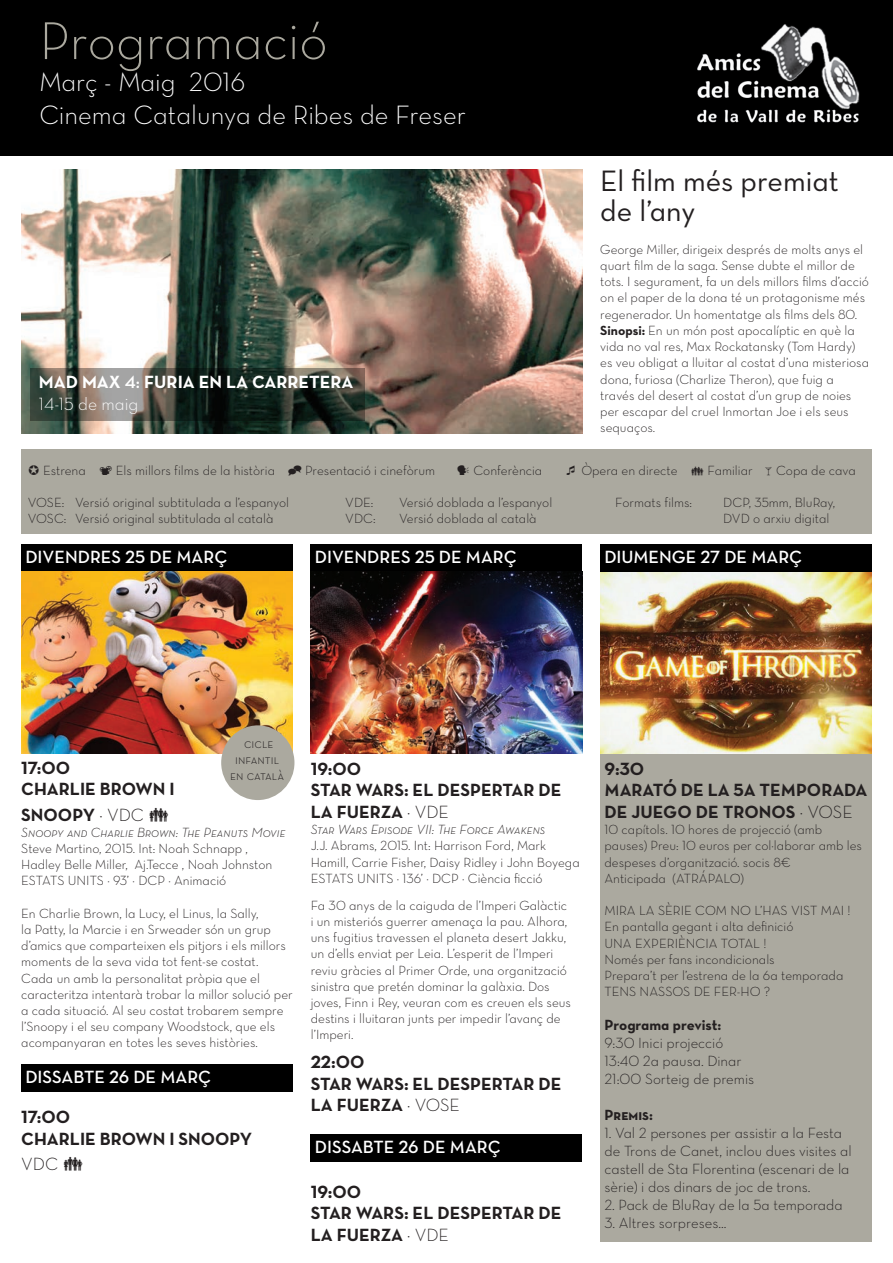
<style>
.page{position:relative;width:893px;height:1263px;background:#fff}
.page>*{position:absolute;margin:0;border:0;box-sizing:border-box;transform-origin:0 0}
.t1{font:54px "Neutra Text Light Alt";color:#aba99f}
.t2{font:30px/30px "Neutra Text Book Alt";color:#231f20}
.t3{font:27px/32.4px "Neutra Text Light Alt";color:#fff}
.t4{font:18px/21.6px "Neutra Text Bold Alt";color:#231f20}
.t5{font:18px "Neutra Text Demi Alt";color:#fff}
.t6{font:18px "Neutra Text Bold SC";color:#fff}
.t7{font:18px "Neutra Text Light Alt";color:#fff}
.t8{font:18px "Neutra Text Light Alt";color:#231f20}
.t9{font:15px/18px "Neutra Text Light Alt";color:#231f20}
.t10{font:15px "Neutra Text Bold Alt";color:#231f20}
.t11{font:15px "Neutra Text Bold SC";color:#231f20}
.t12{font:13.5px/16.2px "Neutra Text Light Alt";color:#231f20}
.t13{font:13.5px "Neutra Text Light SC Italic";color:#231f20}
.t14{font:13.5px/16.2px "Neutra Text Light SC";color:#231f20;text-align:center}
.s1{font-family:"Neutra Text Demi Alt"}
.s2{font-family:"Neutra Text Bold Alt"}
.s3{font-family:"Neutra Text Light Alt"}
</style>
<div class="page">
<div style="left:0;top:0;width:893px;height:155px;background:#000"></div>
<img style="left:697px;top:24px;width:163px;height:99px">
<img style="left:21px;top:170px;width:561px;height:264px">
<div style="left:21px;top:544px;width:272px;height:28px;background:#000"></div>
<div style="left:21px;top:449px;width:851px;height:85px;background:#aba99f"></div>
<img style="left:21px;top:572px;width:272px;height:182px">
<div style="left:311px;top:544px;width:271px;height:28px;background:#000"></div>
<div style="left:21px;top:1064px;width:272px;height:28px;background:#000"></div>
<div style="left:311px;top:1134px;width:271px;height:28px;background:#000"></div>
<div style="left:600px;top:544px;width:272px;height:698px;background:#aba99f"></div>
<div style="left:600px;top:544px;width:272px;height:28px;background:#000"></div>
<img style="left:600px;top:572px;width:272px;height:182px">
<img style="left:311px;top:572px;width:271px;height:182px">
<svg style="left:31px;top:369px;width:334px;height:52px;background:#3f453d"></svg>
<div style="left:221px;top:725px;width:73px;height:75px;background:#aba99f;border-radius:50%"></div>
<h1 class="t1" style="left:39px;top:8px;width:290px">Programació</h1>
<h3 class="t3" style="left:39px;top:66px;width:428px">Març - Maig 2016<br>Cinema Catalunya de Ribes de Freser</h3>
<h3 class="t6" style="left:39px;top:371px;width:316px">MAD MAX <span class="s1">4:</span> FURIA EN LA CARRETERA</h3>
<h3 class="t7" style="left:39px;top:393px;width:101px">14-15 de maig</h3>
<h2 class="t2" style="left:600px;top:166px;width:240px">El film més premiat de l’any</h2>
<p class="t12" style="left:600px;top:241px;width:270px">George Miller, dirigeix després de molts anys el quart film de la saga. Sense dubte el millor de tots. I segurament, fa un dels millors films d’acció on el paper de la dona té un protagonisme més regenerador. Un homentatge als films dels 80.<br><span class="s2">Sinopsi:</span> En un món post apocalíptic en què la vida no val res, Max Rockatansky (Tom Hardy) es veu obligat a lluitar al costat d’una misteriosa dona, furiosa (Charlize Theron), que fuig a través del desert al costat d’un grup de noies per escapar del cruel Inmortan Joe i els seus sequaços.</p>
<p class="t12" style="left:43px;top:462px;width:44px">Estrena</p>
<p class="t12" style="left:116px;top:462px;width:161px">Els millors films de la història</p>
<p class="t12" style="left:305px;top:462px;width:132px">Presentació i cinefòrum</p>
<p class="t12" style="left:473px;top:462px;width:70px">Conferència</p>
<p class="t12" style="left:581px;top:462px;width:98px">Òpera en directe</p>
<p class="t12" style="left:708px;top:462px;width:47px">Familiar</p>
<p class="t12" style="left:776px;top:462px;width:81px">Copa de cava</p>
<p class="t12" style="left:28px;top:494px;width:263px">VOSE: Versió original subtitulada a l’espanyol</p>
<p class="t12" style="left:345px;top:494px;width:30px">VDE:</p>
<p class="t12" style="left:399px;top:494px;width:155px">Versió doblada a l’espanyol</p>
<p class="t12" style="left:615px;top:494px;width:78px">Formats films:</p>
<p class="t12" style="left:723px;top:494px;width:113px">DCP, 35mm, BluRay,</p>
<p class="t12" style="left:28px;top:510px;width:247px">VOSC: Versió original subtitulada al català</p>
<p class="t12" style="left:345px;top:510px;width:32px">VDC:</p>
<p class="t12" style="left:399px;top:510px;width:139px">Versió doblada al català</p>
<p class="t12" style="left:723px;top:510px;width:108px">DVD o arxiu digital</p>
<h3 class="t5" style="left:315px;top:546px;width:204px">DIVENDRES 25 DE MARÇ</h3>
<h3 class="t5" style="left:25px;top:546px;width:204px">DIVENDRES 25 DE MARÇ</h3>
<h3 class="t5" style="left:604px;top:546px;width:199px">DIUMENGE 27 DE MARÇ</h3>
<p class="t14" style="left:230px;top:735px;width:56px">cicle infantil en català</p>
<h3 class="t4" style="left:21px;top:756px;width:155px">17:OO<br>CHARLIE BROWN I</h3>
<h3 class="t4" style="left:21px;top:803px;width:124px">SNOOPY <span class="s3">· VDC</span></h3>
<p class="t13" style="left:21px;top:824px;width:266px">Snoopy and Charlie Brown: The Peanuts Movie</p>
<p class="t12" style="left:21px;top:840px;width:253px">Steve Martino, 2015. Int: Noah Schnapp ,<br>Hadley Belle Miller, Aj.Tecce , Noah Johnston<br>ESTATS UNITS · 93’ · DCP · Animació</p>
<p class="t12" style="left:21px;top:905px;width:273px">En Charlie Brown, la Lucy, el Linus, la Sally,<br>la Patty, la Marcie i en Srweader són un grup d’amics que comparteixen els pitjors i els millors moments de la seva vida tot fent-se costat.<br>Cada un amb la personalitat pròpia que el caracteritza intentarà trobar la millor solució per a cada situació. Al seu costat trobarem sempre l’Snoopy i el seu company Woodstock, que els acompanyaran en totes les seves històries.</p>
<h3 class="t5" style="left:25px;top:1066px;width:187px">DISSABTE 26 DE MARÇ</h3>
<h3 class="t4" style="left:21px;top:1106px;width:232px">17:OO<br>CHARLIE BROWN I SNOOPY</h3>
<h3 class="t8" style="left:21px;top:1153px;width:39px">VDC</h3>
<h3 class="t4" style="left:311px;top:757px;width:252px">19:OO<br>STAR WARS: EL DESPERTAR DE<br>LA FUERZA <span class="s3">· VDE</span></h3>
<p class="t13" style="left:311px;top:821px;width:236px">Star Wars Episode VII: The Force Awakens</p>
<p class="t12" style="left:311px;top:837px;width:271px">J.J. Abrams, 2015. Int: Harrison Ford, Mark<br>Hamill, Carrie Fisher, Daisy Ridley i John Boyega<br>ESTATS UNITS · 136’ · DCP · Ciència ficció</p>
<p class="t12" style="left:311px;top:897px;width:262px">Fa 30 anys de la caiguda de l’Imperi Galàctic i un misteriós guerrer amenaça la pau. Alhora, uns fugitius travessen el planeta desert Jakku, un d’ells enviat per Leia. L’esperit de l’Imperi reviu gràcies al Primer Orde, una organització sinistra que pretén dominar la galàxia. Dos joves, Finn i Rey, veuran com es creuen els seus destins i lluitaran junts per impedir l’avanç de l’Imperi.</p>
<h3 class="t4" style="left:311px;top:1051px;width:252px">22:OO<br>STAR WARS: EL DESPERTAR DE<br>LA FUERZA <span class="s3">· VOSE</span></h3>
<h3 class="t5" style="left:315px;top:1136px;width:187px">DISSABTE 26 DE MARÇ</h3>
<h3 class="t4" style="left:311px;top:1180px;width:252px">19:OO<br>STAR WARS: EL DESPERTAR DE<br>LA FUERZA <span class="s3">· VDE</span></h3>
<h3 class="t4" style="left:604px;top:757px;width:264px">9:3O<br>MARATÓ DE LA 5A TEMPORADA<br>DE JUEGO DE TRONOS <span class="s3">· VOSE</span></h3>
<p class="t12" style="left:604px;top:821px;width:259px">10 capítols. 10 hores de projecció (amb pauses) Preu: 10 euros per col·laborar amb les despeses d’organització. socis 8€<br>Anticipada (ATRÁPALO)</p>
<p class="t12" style="left:604px;top:902px;width:248px">MIRA LA SÈRIE COM NO L’HAS VIST MAI !<br>En pantalla gegant i alta definició<br>UNA EXPERIÈNCIA TOTAL !<br>Només per fans incondicionals<br>Prepara’t per l’estrena de la 6a temporada<br>TENS NASSOS DE FER-HO ?</p>
<p class="t10" style="left:604px;top:1016px;width:118px">Programa previst:</p>
<p class="t9" style="left:604px;top:1034px;width:151px">9:30 Inici projecció<br>13:40 2a pausa. Dinar<br>21:00 Sorteig de premis</p>
<p class="t11" style="left:604px;top:1106px;width:50px">Premis:</p>
<p class="t9" style="left:604px;top:1124px;width:249px">1. Val 2 persones per assistir a la Festa de Trons de Canet, inclou dues visites al castell de Sta Florentina (escenari de la sèrie) i dos dinars de joc de trons.</p>
<p class="t9" style="left:604px;top:1196px;width:240px">2. Pack de BluRay de la 5a temporada</p>
<p class="t9" style="left:604px;top:1214px;width:124px">3. Altres sorpreses...</p>
</div>
